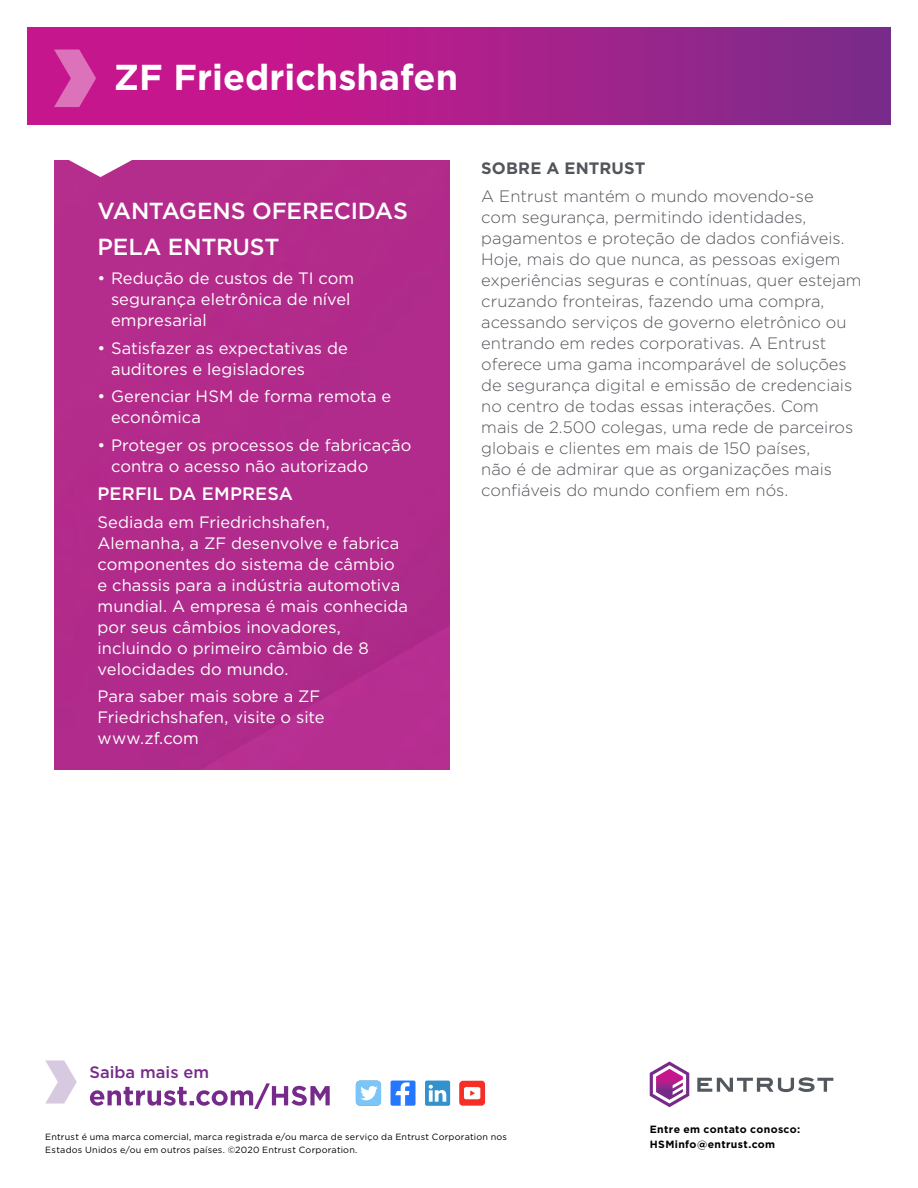
<style>
.page{position:relative;width:918px;height:1188px;background:#fff}
.page>*{position:absolute;margin:0;border:0;box-sizing:border-box;transform-origin:0 0}
.Company_Name{font:700 36px "Gotham";color:#fff}
.Sidebar_Headline{font:500 23.25px/36.5px "Gotham";letter-spacing:-.01em;color:#fff}
.Sidebar_subhead{font:500 18px "Gotham";letter-spacing:.005em;color:#fff}
.t1{font:300 16.5px/21px "Gotham";color:#52555b}
.Sidebar_Body_copy{font:16.5px/21px "Gotham";color:#fff}
.header_1{font:700 16.5px "Gotham";letter-spacing:.01em;color:#52555b}
.t2{font:500 16.5px "Gotham";color:#762b8a}
.t3{font:700 10.5px/15px "Gotham";letter-spacing:.035em;color:#000}
.t4{font:9px/13.5px "Gotham";letter-spacing:.025em;color:#000}
</style>
<div class="page">
<div style="left:54px;top:160px;width:395px;height:610px;background:#b12b8b"></div>
<svg style="left:27px;top:27px;width:864px;height:98px"></svg>
<svg style="left:54px;top:50px;width:80px;height:127px"></svg>
<div style="left:391px;top:1081px;width:25px;height:25px;background:#2577ff;border-radius:2px"></div>
<svg style="left:395px;top:1082px;width:15px;height:24px"></svg>
<div style="left:425px;top:1081px;width:25px;height:25px;background:#3392cc;border-radius:2px"></div>
<svg style="left:429px;top:1085px;width:17px;height:17px"></svg>
<div style="left:356px;top:1081px;width:25px;height:25px;background:#7bc5f8;border-radius:4px"></div>
<svg style="left:360px;top:1086px;width:18px;height:14px"></svg>
<svg style="left:459px;top:1081px;width:26px;height:25px"></svg>
<svg style="left:90px;top:1083px;width:240px;height:26px"></svg>
<svg style="left:45px;top:1060px;width:32px;height:44px"></svg>
<svg style="left:697px;top:1077px;width:136px;height:15px"></svg>
<svg style="left:650px;top:1062px;width:39px;height:45px"></svg>
<p class="Company_Name" style="left:114px;top:54px;width:346px">ZF Friedrichshafen</p>
<p class="Sidebar_Headline" style="left:98px;top:192px;width:312px">VANTAGENS OFERECIDAS<br>PELA ENTRUST</p>
<p class="Sidebar_Body_copy" style="left:111px;top:267px;width:245px;text-indent:-14px">• Redução de custos de TI com segurança eletrônica de nível empresarial</p>
<p class="Sidebar_Body_copy" style="left:111px;top:337px;width:238px;text-indent:-14px">• Satisfazer as expectativas de auditores e legisladores</p>
<p class="Sidebar_Body_copy" style="left:111px;top:386px;width:282px;text-indent:-14px">• Gerenciar HSM de forma remota e econômica</p>
<p class="Sidebar_Body_copy" style="left:111px;top:434px;width:302px;text-indent:-14px">• Proteger os processos de fabricação contra o acesso não autorizado</p>
<p class="Sidebar_subhead" style="left:98px;top:482px;width:197px">PERFIL DA EMPRESA</p>
<p class="Sidebar_Body_copy" style="left:98px;top:511px;width:312px">Sediada em Friedrichshafen,<br>Alemanha, a ZF desenvolve e fabrica componentes do sistema de câmbio e chassis para a indústria automotiva mundial. A empresa é mais conhecida por seus câmbios inovadores, incluindo o primeiro câmbio de 8 velocidades do mundo.</p>
<p class="Sidebar_Body_copy" style="left:98px;top:686px;width:228px">Para saber mais sobre a ZF<br>Friedrichshafen, visite o site www.zf.com</p>
<p class="header_1" style="left:481px;top:157px;width:166px">SOBRE A ENTRUST</p>
<p class="t1" style="left:481px;top:185px;width:382px">A Entrust mantém o mundo movendo-se<br>com segurança, permitindo identidades, pagamentos e proteção de dados confiáveis.<br>Hoje, mais do que nunca, as pessoas exigem experiências seguras e contínuas, quer estejam cruzando fronteiras, fazendo uma compra, acessando serviços de governo eletrônico ou entrando em redes corporativas. A Entrust oferece uma gama incomparável de soluções de segurança digital e emissão de credenciais no centro de todas essas interações. Com<br>mais de 2.500 colegas, uma rede de parceiros globais e clientes em mais de 150 países,<br>não é de admirar que as organizações mais confiáveis do mundo confiem em nós.</p>
<p class="t2" style="left:90px;top:1062px;width:121px">Saiba mais em</p>
<p class="t4" style="left:45px;top:1130px;width:463px">Entrust é uma marca comercial, marca registrada e/ou marca de serviço da Entrust Corporation nos<br>Estados Unidos e/ou em outros países. ©2020 Entrust Corporation.</p>
<p class="t3" style="left:650px;top:1122px;width:152px">Entre em contato conosco:<br>HSMinfo@entrust.com</p>
</div>
